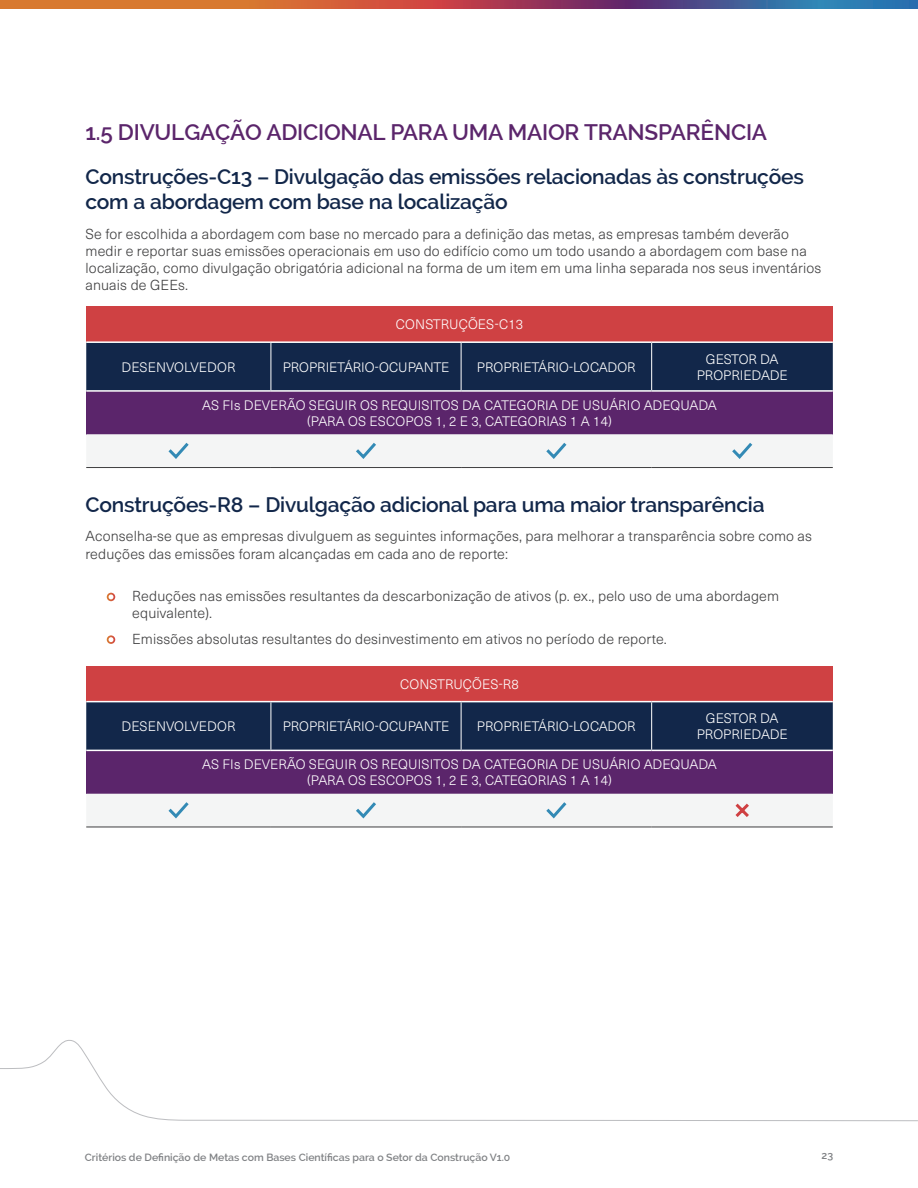
<style>
.page{position:relative;width:918px;height:1188px;background:#fff}
.page>*{position:absolute;margin:0;border:0;box-sizing:border-box;transform-origin:0 0}
.t1{font:600 22.5px "Raleway";letter-spacing:-.01em;color:#5b256b}
.t2{font:600 21px/25.5px "Raleway";letter-spacing:-.01em;color:#12274a}
.Bullet{font:300 14.25px/17.1px "Neue Haas Unica";letter-spacing:.01em;color:#3e3e3f}
.Body{font:300 13.5px/16.2px "Neue Haas Unica";color:#fff;text-align:center}
.t3{font:600 10.5px "Raleway";color:#808285}
</style>
<div class="page">
<svg style="left:1px;top:0;width:917px;height:9px;background:#985d5c"></svg>
<svg style="left:0;top:1040px;width:918px;height:82px"></svg>
<div style="left:86px;top:307px;width:747px;height:35px;background:#cf4143"></div>
<div style="left:86px;top:343px;width:747px;height:47px;background:#12274a"></div>
<div style="left:86px;top:391px;width:747px;height:43px;background:#5b256b"></div>
<hr style="left:461px;top:343px;width:1px;height:47px;background:#fff">
<hr style="left:651px;top:343px;width:1px;height:47px;background:#fff">
<hr style="left:271px;top:343px;width:1px;height:47px;background:#fff">
<hr style="left:86px;top:390px;width:185px;height:2px;background:#fff">
<hr style="left:271px;top:390px;width:190px;height:2px;background:#fff">
<hr style="left:461px;top:390px;width:191px;height:2px;background:#fff">
<hr style="left:652px;top:390px;width:181px;height:2px;background:#fff">
<hr style="left:86px;top:341px;width:185px;height:2px;background:#fff">
<hr style="left:271px;top:341px;width:190px;height:2px;background:#fff">
<hr style="left:461px;top:341px;width:191px;height:2px;background:#fff">
<hr style="left:652px;top:341px;width:181px;height:2px;background:#fff">
<svg style="left:86px;top:434px;width:747px;height:34px"></svg>
<div style="left:86px;top:666px;width:747px;height:36px;background:#cf4143"></div>
<div style="left:86px;top:702px;width:747px;height:48px;background:#12274a"></div>
<div style="left:86px;top:750px;width:747px;height:44px;background:#5b256b"></div>
<hr style="left:461px;top:702px;width:1px;height:48px;background:#fff">
<hr style="left:86px;top:827px;width:185px;height:1px;background:#3e3e3f">
<hr style="left:271px;top:827px;width:190px;height:1px;background:#3e3e3f">
<hr style="left:461px;top:827px;width:191px;height:1px;background:#3e3e3f">
<hr style="left:652px;top:827px;width:181px;height:1px;background:#3e3e3f">
<hr style="left:651px;top:702px;width:1px;height:48px;background:#fff">
<hr style="left:271px;top:702px;width:1px;height:48px;background:#fff">
<hr style="left:86px;top:750px;width:185px;height:1px;background:#fff">
<hr style="left:271px;top:750px;width:190px;height:1px;background:#fff">
<hr style="left:461px;top:750px;width:191px;height:1px;background:#fff">
<hr style="left:652px;top:750px;width:181px;height:1px;background:#fff">
<hr style="left:86px;top:701px;width:185px;height:1px;background:#fff">
<hr style="left:271px;top:701px;width:190px;height:1px;background:#fff">
<hr style="left:461px;top:701px;width:191px;height:1px;background:#fff">
<hr style="left:652px;top:701px;width:181px;height:1px;background:#fff">
<div style="left:86px;top:794px;width:747px;height:33px;background:#f4f5f5"></div>
<svg style="left:107px;top:593px;width:8px;height:8px"></svg>
<svg style="left:107px;top:635px;width:8px;height:9px"></svg>
<h2 class="t1" style="left:86px;top:119px;width:683px">1.5 DIVULGAÇÃO ADICIONAL PARA UMA MAIOR TRANSPARÊNCIA</h2>
<h3 class="t2" style="left:86px;top:164px;width:720px">Construções-C13 – Divulgação das emissões relacionadas às construções com a abordagem com base na localização</h3>
<p class="Bullet" style="left:86px;top:225px;width:737px">Se for escolhida a abordagem com base no mercado para a definição das metas, as empresas também deverão medir e reportar suas emissões operacionais em uso do edifício como um todo usando a abordagem com base na localização, como divulgação obrigatória adicional na forma de um item em uma linha separada nos seus inventários anuais de GEEs.</p>
<p class="Body" style="left:396px;top:316px;width:129px">CONSTRUÇÕES-C13</p>
<p class="Body" style="left:122px;top:358px;width:116px">DESENVOLVEDOR</p>
<p class="Body" style="left:283px;top:358px;width:168px">PROPRIETÁRIO-OCUPANTE</p>
<p class="Body" style="left:477px;top:358px;width:160px">PROPRIETÁRIO-LOCADOR</p>
<p class="Body" style="left:697px;top:350px;width:92px">GESTOR DA<br>PROPRIEDADE</p>
<p class="Body" style="left:202px;top:396px;width:516px">AS FIs DEVERÃO SEGUIR OS REQUISITOS DA CATEGORIA DE USUÁRIO ADEQUADA</p>
<p class="Body" style="left:307px;top:412px;width:306px">(PARA OS ESCOPOS 1, 2 E 3, CATEGORIAS 1 A 14)</p>
<h3 class="t2" style="left:86px;top:491px;width:681px">Construções-R8 – Divulgação adicional para uma maior transparência</h3>
<p class="Bullet" style="left:86px;top:527px;width:728px">Aconselha-se que as empresas divulguem as seguintes informações, para melhorar a transparência sobre como as reduções das emissões foram alcançadas em cada ano de reporte:</p>
<p class="Bullet" style="left:132px;top:587px;width:648px">Reduções nas emissões resultantes da descarbonização de ativos (p. ex., pelo uso de uma abordagem equivalente).</p>
<p class="Bullet" style="left:132px;top:630px;width:536px">Emissões absolutas resultantes do desinvestimento em ativos no período de reporte.</p>
<p class="Body" style="left:400px;top:675px;width:120px">CONSTRUÇÕES-R8</p>
<p class="Body" style="left:122px;top:718px;width:116px">DESENVOLVEDOR</p>
<p class="Body" style="left:283px;top:718px;width:168px">PROPRIETÁRIO-OCUPANTE</p>
<p class="Body" style="left:477px;top:718px;width:160px">PROPRIETÁRIO-LOCADOR</p>
<p class="Body" style="left:697px;top:709px;width:92px">GESTOR DA<br>PROPRIEDADE</p>
<p class="Body" style="left:202px;top:755px;width:516px">AS FIs DEVERÃO SEGUIR OS REQUISITOS DA CATEGORIA DE USUÁRIO ADEQUADA</p>
<p class="Body" style="left:307px;top:772px;width:306px">(PARA OS ESCOPOS 1, 2 E 3, CATEGORIAS 1 A 14)</p>
<p class="t3" style="left:85px;top:1151px;width:427px">Critérios de Definição de Metas com Bases Científicas para o Setor da Construção V1.0</p>
<p class="t3" style="left:822px;top:1150px;width:13px">23</p>
</div>
